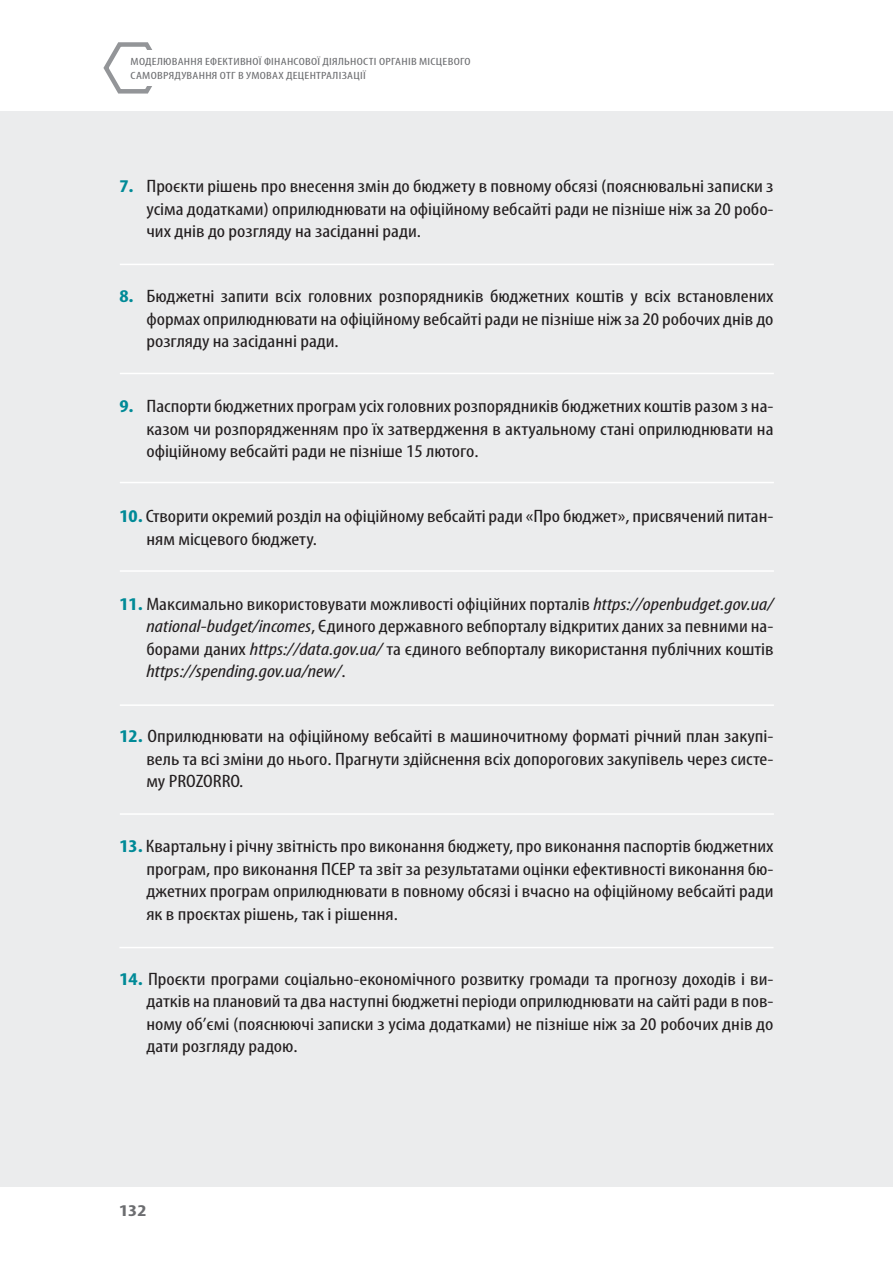
<style>
.page{position:relative;width:893px;height:1263px;background:#fff}
.page>*{position:absolute;margin:0;border:0;box-sizing:border-box;transform-origin:0 0}
.t1{font:condensed 18px/22.5px "Myriad Pro";color:#231f20;text-align:justify;scale:1.2 1}
.t2{font:700 condensed 16.5px "Myriad Pro";color:#6c6d70;scale:1.3 1}
.t3{font:condensed 10.5px/13.5px "Myriad Pro";letter-spacing:.02em;color:#6c6d70;scale:1.3 1}
.s1{font-weight:700;color:#008a97}
.s2{font-style:italic}
</style>
<div class="page">
<div style="left:0;top:111px;width:893px;height:1075px;background:#ebeced"></div>
<svg style="left:103px;top:42px;width:49px;height:52px"></svg>
<div style="left:133px;top:50px;width:66px;height:36px;background:#fff"></div>
<hr style="left:119px;top:947px;width:654px;height:1px;background:#fff">
<hr style="left:120px;top:264px;width:654px;height:1px;background:#fff">
<hr style="left:120px;top:373px;width:654px;height:1px;background:#fff">
<hr style="left:120px;top:482px;width:654px;height:1px;background:#fff">
<hr style="left:120px;top:570px;width:654px;height:2px;background:#fff">
<hr style="left:120px;top:704px;width:654px;height:2px;background:#fff">
<hr style="left:120px;top:813px;width:654px;height:2px;background:#fff">
<p class="t3" style="left:131px;top:55px;width:263px">МОДЕЛЮВАННЯ ЕФЕКТИВНОЇ ФІНАНСОВОЇ ДІЯЛЬНОСТІ ОРГАНІВ МІСЦЕВОГО<br>САМОВРЯДУВАННЯ ОТГ В УМОВАХ ДЕЦЕНТРАЛІЗАЦІЇ</p>
<p class="t1" style="left:146px;top:175px;width:524px;text-indent:-27px"><span class="s1">7.</span> Проєкти рішень про внесення змін до бюджету в повному обсязі (пояснювальні записки з усіма додатками) оприлюднювати на офіційному вебсайті ради не пізніше ніж за 20 робо&shy;чих днів до розгляду на засіданні ради.</p>
<p class="t1" style="left:146px;top:285px;width:524px;text-indent:-27px"><span class="s1">8.</span> Бюджетні запити всіх головних розпорядників бюджетних коштів у всіх встановлених формах оприлюднювати на офіційному вебсайті ради не пізніше ніж за 20 робочих днів до розгляду на засіданні ради.</p>
<p class="t1" style="left:146px;top:395px;width:524px;text-indent:-27px"><span class="s1">9.</span> Паспорти бюджетних програм усіх головних розпорядників бюджетних коштів разом з на&shy;казом чи розпорядженням про їх затвердження в актуальному стані оприлюднювати на офіційному вебсайті ради не пізніше 15 лютого.</p>
<p class="t1" style="left:146px;top:505px;width:524px;text-indent:-27px"><span class="s1">10.</span> Створити окремий розділ на офіційному вебсайті ради «Про бюджет», присвячений питан&shy;ням місцевого бюджету.</p>
<p class="t1" style="left:146px;top:592px;width:524px;text-indent:-27px"><span class="s1">11.</span> Максимально використовувати можливості офіційних порталів <span class="s2">https://openbudget.gov.ua/ national-budget/incomes</span>, Єдиного державного вебпорталу відкритих даних за певними на&shy;борами даних <span class="s2">https://data.gov.ua/</span> та єдиного вебпорталу використання публічних коштів <span class="s2">https://spending.gov.ua/new/</span>.</p>
<p class="t1" style="left:146px;top:725px;width:524px;text-indent:-27px"><span class="s1">12.</span> Оприлюднювати на офіційному вебсайті в машиночитному форматі річний план закупі&shy;вель та всі зміни до нього. Прагнути здійснення всіх допорогових закупівель через систе&shy;му PROZORRO.</p>
<p class="t1" style="left:146px;top:835px;width:524px;text-indent:-27px"><span class="s1">13.</span> Квартальну і річну звітність про виконання бюджету, про виконання паспортів бюджетних програм, про виконання ПСЕР та звіт за результатами оцінки ефективності виконання бю&shy;джетних програм оприлюднювати в повному обсязі і вчасно на офіційному вебсайті ради як в проєктах рішень, так і рішення.</p>
<p class="t1" style="left:146px;top:967px;width:524px;text-indent:-27px"><span class="s1">14.</span> Проєкти програми соціально-економічного розвитку громади та прогнозу доходів і ви&shy;датків на плановий та два наступні бюджетні періоди оприлюднювати на сайті ради в пов&shy;ному об’ємі (пояснюючі записки з усіма додатками) не пізніше ніж за 20 робочих днів до дати розгляду радою.</p>
<p class="t2" style="left:119px;top:1200px;width:23px">132</p>
</div>
